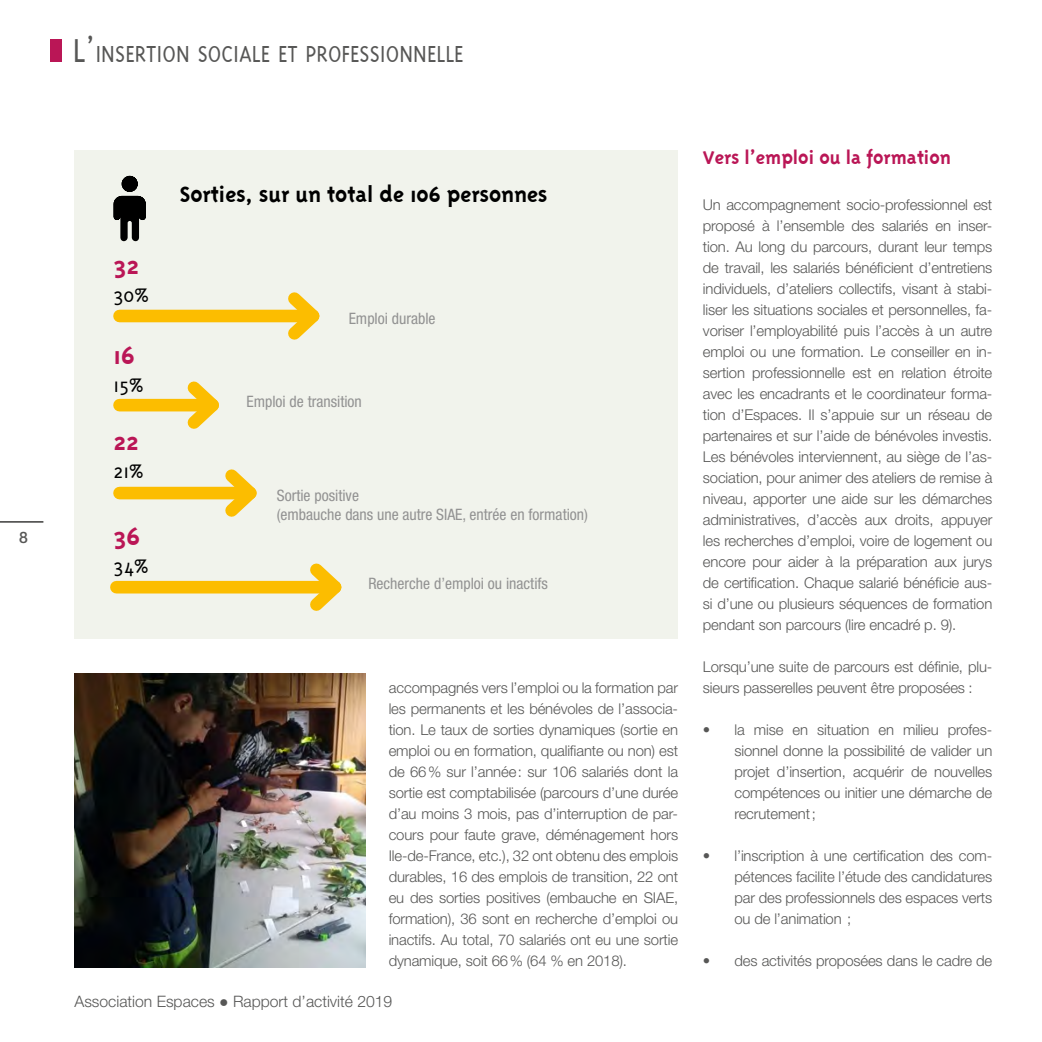
<style>
.page{position:relative;width:1042px;height:1042px;background:#fff}
.page>*{position:absolute;margin:0;border:0;box-sizing:border-box;transform-origin:0 0}
.t1{font:700 28px "Triplex";color:#ba1656}
.t2{font:300 26.95px "Triplex";color:#575756;scale:.9 1}
.t3{font:700 24.5px "Triplex";color:#000}
.t4{font:300 22.75px "Triplex";color:#000}
.t5{font:700 21px "Triplex";color:#ba1656}
.t6{font:condensed 15.75px/18.9px "Helvetica Neue LT Std";color:#929292}
.t7{font:300 15.75px "Helvetica Neue LT Std";color:#575756}
.t8{font:500 15.75px "Helvetica Neue LT Std";color:#575756}
.t9{font:300 14.88px/21px "Helvetica Neue LT Std";letter-spacing:-.01em;color:#575756;text-align:justify}
.s1{font-size:38.5px}
.s2{font-family:"Arial";font-weight:400}
</style>
<div class="page">
<hr style="left:0;top:521px;width:43px;height:2px;background:#575756">
<div style="left:50px;top:40px;width:12px;height:22px;background:#ba1656"></div>
<img style="left:74px;top:673px;width:291px;height:294px">
<div style="left:74px;top:150px;width:604px;height:488px;background:#f1f3ec"></div>
<div style="left:120px;top:310px;width:193px;height:12px;background:#fcbd00"></div>
<svg style="left:277px;top:292px;width:43px;height:48px"></svg>
<div style="left:120px;top:487px;width:130px;height:12px;background:#fcbd00"></div>
<svg style="left:214px;top:469px;width:43px;height:48px"></svg>
<div style="left:116px;top:581px;width:219px;height:12px;background:#fcbd00"></div>
<svg style="left:299px;top:563px;width:43px;height:48px"></svg>
<div style="left:120px;top:399px;width:93px;height:12px;background:#fcbd00"></div>
<svg style="left:176px;top:381px;width:43px;height:48px"></svg>
<svg style="left:114px;top:176px;width:32px;height:65px"></svg>
<p class="t8" style="left:19px;top:528px;width:10px">8</p>
<h2 class="t2" style="left:73px;top:39px;width:436px"><span class="s1">L’</span>INSERTION SOCIALE ET PROFESSIONNELLE</h2>
<h1 class="t1" style="left:114px;top:250px;width:27px">32</h1>
<h3 class="t4" style="left:114px;top:283px;width:37px">30%</h3>
<h1 class="t1" style="left:114px;top:339px;width:23px">16</h1>
<h3 class="t4" style="left:114px;top:372px;width:32px">15%</h3>
<h1 class="t1" style="left:114px;top:426px;width:27px">22</h1>
<h3 class="t4" style="left:114px;top:458px;width:31px">21%</h3>
<h1 class="t1" style="left:114px;top:520px;width:28px">36</h1>
<h3 class="t4" style="left:114px;top:553px;width:37px">34%</h3>
<h3 class="t3" style="left:180px;top:181px;width:369px">Sorties, sur un total de 106 personnes</h3>
<p class="t6" style="left:349px;top:309px;width:88px">Emploi durable</p>
<p class="t6" style="left:246px;top:392px;width:117px">Emploi de transition</p>
<p class="t6" style="left:277px;top:486px;width:313px">Sortie positive<br>(embauche dans une autre SIAE, entrée en formation)</p>
<p class="t6" style="left:368px;top:574px;width:181px">Recherche d’emploi ou inactifs</p>
<p class="t9" style="left:389px;top:677px;width:291px">accompagnés vers l’emploi ou la formation par les permanents et les bénévoles de l’associa&shy;tion. Le taux de sorties dynamiques (sortie en emploi ou en formation, qualifiante ou non) est de 66% sur l’année: sur 106 salariés dont la sortie est comptabilisée (parcours d’une durée d’au moins 3 mois, pas d’interruption de par&shy;cours pour faute grave, déménagement hors Ile-de-France, etc.), 32 ont obtenu des emplois durables, 16 des emplois de transition, 22 ont eu des sorties positives (embauche en SIAE, formation), 36 sont en recherche d’emploi ou inactifs. Au total, 70 salariés ont eu une sortie dynamique, soit 66% (64 % en 2018).</p>
<p class="t7" style="left:74px;top:992px;width:319px">Association Espaces <span class="s2">●</span> Rapport d’activité 2019</p>
<h3 class="t5" style="left:703px;top:146px;width:249px">Vers l’emploi ou la formation</h3>
<p class="t9" style="left:703px;top:194px;width:291px">Un accompagnement socio-professionnel est proposé à l’ensemble des salariés en inser&shy;tion. Au long du parcours, durant leur temps de travail, les salariés bénéficient d’entretiens individuels, d’ateliers collectifs, visant à stabi&shy;liser les situations sociales et personnelles, fa&shy;voriser l’employabilité puis l’accès à un autre emploi ou une formation. Le conseiller en in&shy;sertion professionnelle est en relation étroite avec les encadrants et le coordinateur forma&shy;tion d’Espaces. Il s’appuie sur un réseau de partenaires et sur l’aide de bénévoles investis.<br>Les bénévoles interviennent, au siège de l’as&shy;sociation, pour animer des ateliers de remise à niveau, apporter une aide sur les démarches administratives, d’accès aux droits, appuyer les recherches d’emploi, voire de logement ou encore pour aider à la préparation aux jurys de certification. Chaque salarié bénéficie aus&shy;si d’une ou plusieurs séquences de formation pendant son parcours (lire encadré p. 9).</p>
<p class="t9" style="left:703px;top:656px;width:291px">Lorsqu’une suite de parcours est définie, plu&shy;sieurs passerelles peuvent être proposées :</p>
<p class="t9" style="left:734px;top:719px;width:259px;text-indent:-32px">• la mise en situation en milieu profes&shy;sionnel donne la possibilité de valider un projet d’insertion, acquérir de nouvelles compétences ou initier une démarche de recrutement;</p>
<p class="t9" style="left:734px;top:845px;width:259px;text-indent:-32px">• l’inscription à une certification des com&shy;pétences facilite l’étude des candidatures par des professionnels des espaces verts ou de l’animation ;</p>
<p class="t9" style="left:703px;top:950px;width:291px">• des activités proposées dans le cadre de</p>
</div>
